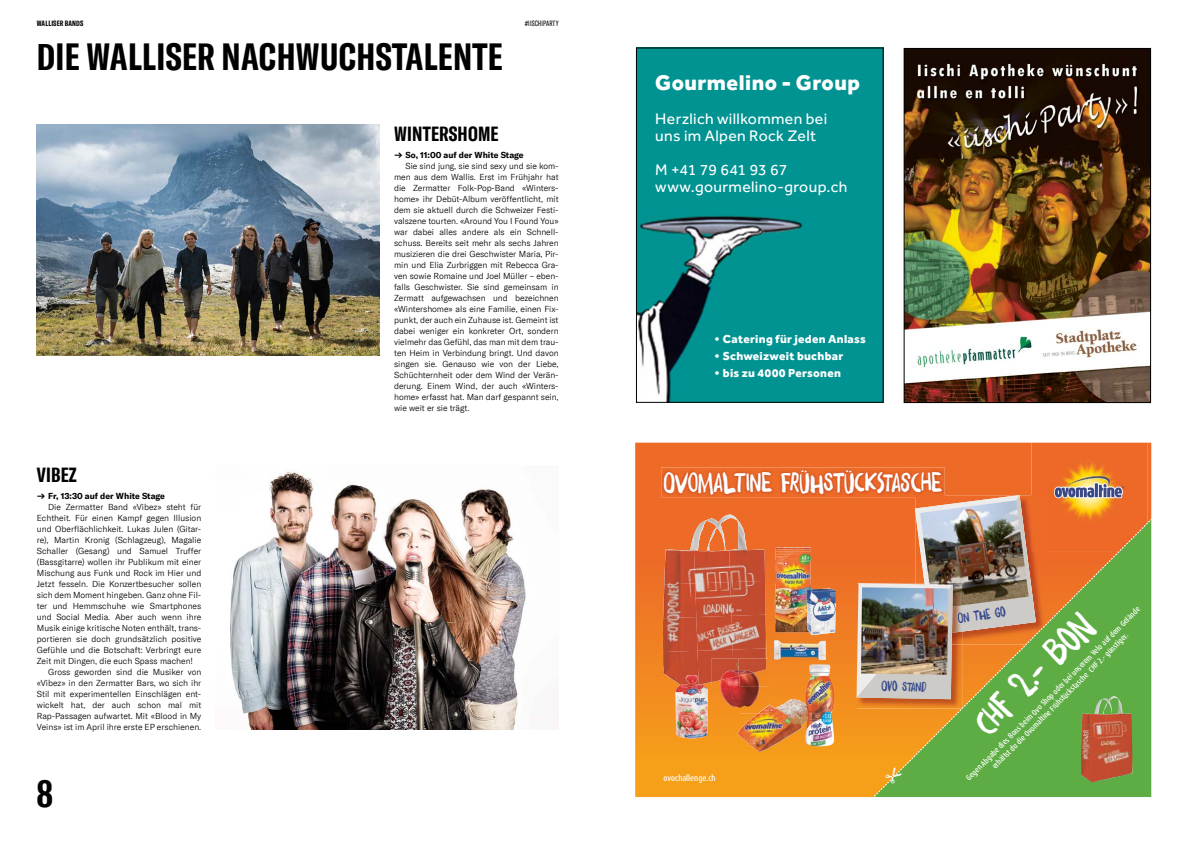
<style>
.page{position:relative;width:1191px;height:842px;background:#fff}
.page>*{position:absolute;margin:0;border:0;box-sizing:border-box;transform-origin:0 0}
.t1{font:700 extra-condensed 37px "GT America";letter-spacing:.01em;color:#000}
.t2{font:34px "Daft Brush";color:#fff}
.t3{font:24.8px "Daft Brush";letter-spacing:-.01em;color:#fff}
.t4{font:800 22px "Effra";letter-spacing:.025em;color:#fff}
.t5{font:700 extra-condensed 20px "GT America";letter-spacing:.01em;color:#000}
.t6{font:15.8px/17px "Effra";letter-spacing:.02em;color:#fff}
.t7{font:12.4px "Daft Brush";color:#37498b}
.t8{font:800 12px "Effra";letter-spacing:.025em;color:#fff}
.t9{font:500 condensed 8.6px "Dax OT";color:#fff}
.t10{font:300 8.5px/11px "GT America";color:#000;text-align:justify}
.t11{font:700 8.5px "GT America";color:#000}
.t12{font:500 condensed 8px/10px "Dax OT";color:#fff;text-align:center}
.t13{font:700 extra-condensed 7.5px "GT America";letter-spacing:.02em;color:#000}
.t14{font:extra-condensed 7.5px "GT America";letter-spacing:.02em;color:#000}
</style>
<div class="page">
<svg style="left:635px;top:443px;width:516px;height:354px;background:#f07e23"></svg>
<img style="left:1031px;top:443px;width:116px;height:43px">
<img style="left:661px;top:467px;width:283px;height:30px">
<img style="left:841px;top:486px;width:310px;height:311px">
<img style="left:1081px;top:698px;width:26px;height:84px">
<img style="left:1104px;top:696px;width:28px;height:57px">
<img style="left:1106px;top:752px;width:26px;height:27px">
<img style="left:665px;top:536px;width:28px;height:12px">
<img style="left:693px;top:515px;width:35px;height:33px">
<img style="left:728px;top:515px;width:18px;height:33px">
<img style="left:664px;top:548px;width:65px;height:34px">
<img style="left:729px;top:548px;width:36px;height:67px">
<img style="left:663px;top:582px;width:68px;height:34px">
<img style="left:663px;top:616px;width:68px;height:35px">
<img style="left:731px;top:615px;width:35px;height:34px">
<img style="left:663px;top:651px;width:34px;height:34px">
<img style="left:697px;top:649px;width:35px;height:35px">
<img style="left:732px;top:648px;width:34px;height:11px">
<img style="left:775px;top:547px;width:34px;height:85px">
<img style="left:737px;top:699px;width:75px;height:53px">
<img style="left:675px;top:684px;width:33px;height:54px">
<img style="left:680px;top:675px;width:20px;height:13px">
<img style="left:804px;top:664px;width:30px;height:82px">
<img style="left:775px;top:640px;width:51px;height:19px">
<img style="left:711px;top:676px;width:28px;height:38px">
<img style="left:739px;top:659px;width:29px;height:55px">
<img style="left:711px;top:659px;width:27px;height:23px">
<img style="left:738px;top:659px;width:28px;height:17px">
<svg style="left:758px;top:706px;width:10px;height:8px"></svg>
<img style="left:811px;top:589px;width:25px;height:23px">
<img style="left:809px;top:612px;width:26px;height:23px">
<img style="left:806px;top:589px;width:5px;height:43px">
<img style="left:906px;top:50px;width:242px;height:351px">
<div style="left:904px;top:48px;width:246px;height:355px;border:1px solid #000"></div>
<img style="left:230px;top:470px;width:296px;height:260px">
<img style="left:37px;top:125px;width:343px;height:231px">
<img style="left:638px;top:50px;width:243px;height:350px">
<div style="left:636px;top:48px;width:247px;height:354px;border:1px solid #000"></div>
<svg style="left:885px;top:767px;width:17px;height:17px"></svg>
<p class="t13" style="left:37px;top:19px;width:48px">WALLISER BANDS</p>
<p class="t14" style="left:525px;top:19px;width:35px">#IISCHIPARTY</p>
<h1 class="t1" style="left:37px;top:34px;width:467px">DIE WALLISER NACHWUCHSTALENTE</h1>
<h3 class="t5" style="left:37px;top:462px;width:41px">VIBEZ</h3>
<p class="t11" style="left:37px;top:491px;width:130px">→ Fr, 13:30 auf der White Stage</p>
<p class="t10" style="left:48px;top:501px;width:155px">Die Zermatter Band «Vibez» steht für</p>
<p class="t10" style="left:37px;top:512px;width:166px">Echtheit. Für einen Kampf gegen Illusion</p>
<p class="t10" style="left:37px;top:523px;width:166px">und Oberflächlichkeit. Lukas Julen (Gitar-</p>
<p class="t10" style="left:37px;top:534px;width:166px">re), Martin Kronig (Schlagzeug), Magalie</p>
<p class="t10" style="left:37px;top:545px;width:166px">Schaller (Gesang) und Samuel Truffer</p>
<p class="t10" style="left:37px;top:556px;width:166px">(Bassgitarre) wollen ihr Publikum mit einer</p>
<p class="t10" style="left:37px;top:567px;width:166px">Mischung aus Funk und Rock im Hier und</p>
<p class="t10" style="left:37px;top:578px;width:166px">Jetzt fesseln. Die Konzertbesucher sollen</p>
<p class="t10" style="left:37px;top:589px;width:166px">sich dem Moment hingeben. Ganz ohne Fil-</p>
<p class="t10" style="left:37px;top:600px;width:166px">ter und Hemmschuhe wie Smartphones</p>
<p class="t10" style="left:37px;top:611px;width:166px">und Social Media. Aber auch wenn ihre</p>
<p class="t10" style="left:37px;top:622px;width:166px">Musik einige kritische Noten enthält, trans-</p>
<p class="t10" style="left:37px;top:633px;width:166px">portieren sie doch grundsätzlich positive</p>
<p class="t10" style="left:37px;top:644px;width:166px">Gefühle und die Botschaft: Verbringt eure</p>
<p class="t10" style="left:37px;top:655px;width:158px">Zeit mit Dingen, die euch Spass machen!</p>
<p class="t10" style="left:48px;top:666px;width:155px">Gross geworden sind die Musiker von</p>
<p class="t10" style="left:37px;top:677px;width:166px">«Vibez» in den Zermatter Bars, wo sich ihr</p>
<p class="t10" style="left:37px;top:688px;width:166px">Stil mit experimentellen Einschlägen ent-</p>
<p class="t10" style="left:37px;top:699px;width:166px">wickelt hat, der auch schon mal mit</p>
<p class="t10" style="left:37px;top:710px;width:166px">Rap-Passagen aufwartet. Mit «Blood in My</p>
<p class="t10" style="left:37px;top:721px;width:166px">Veins» ist im April ihre erste EP erschienen.</p>
<h1 class="t1" style="left:37px;top:771px;width:18px">8</h1>
<h3 class="t5" style="left:394px;top:121px;width:106px">WINTERSHOME</h3>
<p class="t11" style="left:394px;top:150px;width:131px">→ So, 11:00 auf der White Stage</p>
<p class="t10" style="left:394px;top:160px;width:166px;text-indent:11px">Sie sind jung, sie sind sexy und sie kom&shy;men aus dem Wallis. Erst im Frühjahr hat die Zermatter Folk-Pop-Band «Winters&shy;home» ihr Debüt-Album veröffentlicht, mit dem sie aktuell durch die Schweizer Festi&shy;valszene tourten. «Around You I Found You» war dabei alles andere als ein Schnell&shy;schuss. Bereits seit mehr als sechs Jahren musizieren die drei Geschwister Maria, Pir&shy;min und Elia Zurbriggen mit Rebecca Gra&shy;ven sowie Romaine und Joel Müller – eben&shy;falls Geschwister. Sie sind gemeinsam in Zermatt aufgewachsen und bezeichnen «Wintershome» als eine Familie, einen Fix&shy;punkt, der auch ein Zuhause ist. Gemeint ist dabei weniger ein konkreter Ort, sondern vielmehr das Gefühl, das man mit dem trau&shy;ten Heim in Verbindung bringt. Und davon singen sie. Genauso wie von der Liebe, Schüchternheit oder dem Wind der Verän&shy;derung. Einem Wind, der auch «Winters&shy;home» erfasst hat. Man darf gespannt sein, wie weit er sie trägt.</p>
<h3 class="t4" style="left:655px;top:69px;width:206px">Gourmelino - Group</h3>
<h3 class="t6" style="left:655px;top:110px;width:173px">Herzlich willkommen bei uns im Alpen Rock Zelt</h3>
<h3 class="t6" style="left:655px;top:161px;width:194px">M +41 79 641 93 67 www.gourmelino-group.ch</h3>
<h3 class="t8" style="left:714px;top:331px;width:153px">• Catering für jeden Anlass</h3>
<h3 class="t8" style="left:714px;top:348px;width:130px">• Schweizweit buchbar</h3>
<h3 class="t8" style="left:714px;top:365px;width:128px">• bis zu 4000 Personen</h3>
<h3 class="t3" style="left:663px;top:465px;width:278px">OVOMALTINE FRÜHSTÜCKSTASCHE</h3>
<p class="t9" style="left:663px;top:773px;width:54px">ovochallenge.ch</p>
<h3 class="t7" style="left:881px;top:677px;width:46px;rotate:1deg">OVO STAND</h3>
<h3 class="t7" style="left:956px;top:610px;width:50px;rotate:-8deg">ON THE GO</h3>
<p class="t12" style="left:963px;top:776px;width:244px;rotate:-45deg">Gegen Abgabe dies Bons beim Ovo Shop oder bei unserem Velo auf dem Gelände erhältst du die Ovomaltine Frühstückstasche CHF 2.-günstiger.</p>
<h2 class="t2" style="left:962px;top:712px;width:155px;rotate:-45deg">CHF 2.- BON</h2>
</div>
